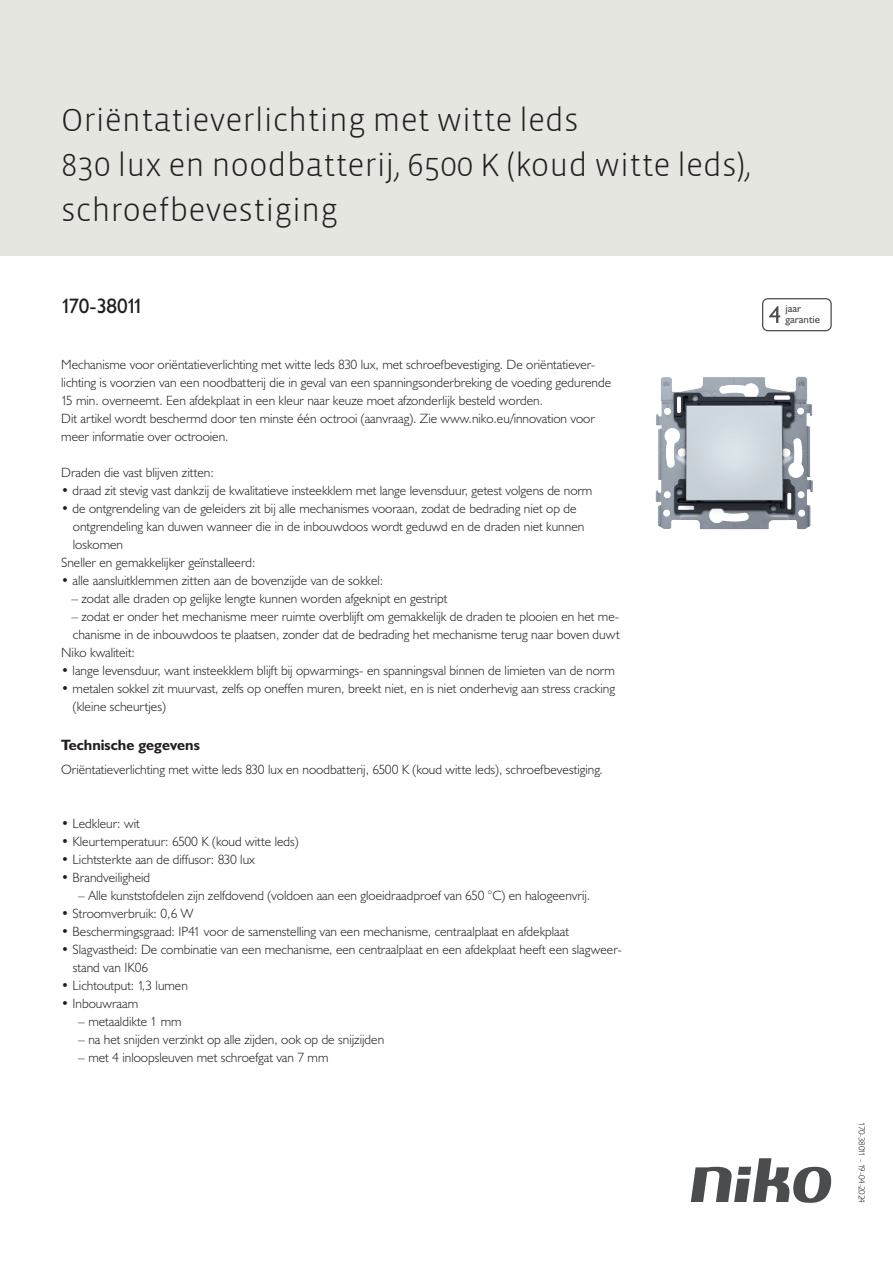
<style>
.page{position:relative;width:893px;height:1263px;background:#fff}
.page>*{position:absolute;margin:0;border:0;box-sizing:border-box;transform-origin:0 0}
.Title_datasheets{font:300 33px/45px "Vista Sans";color:#231f20}
.Article_number{font:21px "Humanist 521 BT";letter-spacing:-.035em;color:#231f20}
.Titles_parts{font:700 15px "Humanist 521 BT";color:#231f20}
.USP_Bullets{font:300 13.5px/18px "Humanist 521 BT";color:#231f20}
.Platte_tekst_CAB{font:300 13.5px/18px "Humanist 521 BT";color:#231f20}
.USP_Bullets_level_2{font:300 13.5px "Humanist 521 BT";color:#231f20}
.t1{font:10.8px/10.8px "Humanist 521 BT";color:#4b4c4d}
.Revision{font:300 9px "Humanist 521 BT";letter-spacing:-.06em;color:#231f20}
</style>
<div class="page">
<svg style="left:691px;top:1158px;width:141px;height:45px"></svg>
<div style="left:0;top:0;width:893px;height:255px;background:#e6e6e0"></div>
<svg style="left:762px;top:298px;width:70px;height:33px"></svg>
<img style="left:655px;top:376px;width:158px;height:154px">
<p class="Title_datasheets" style="left:61px;top:98px;width:691px">Oriëntatieverlichting met witte leds<br>830 lux en noodbatterij, 6500 K (koud witte leds), schroefbevestiging</p>
<p class="Article_number" style="left:61px;top:293px;width:84px">170-38011</p>
<p class="t1" style="left:785px;top:303px;width:36px">jaar garantie</p>
<p class="Platte_tekst_CAB" style="left:61px;top:355px;width:551px">Mechanisme voor oriëntatieverlichting met witte leds 830 lux, met schroefbevestiging. De oriëntatiever&shy;lichting is voorzien van een noodbatterij die in geval van een spanningsonderbreking de voeding gedurende 15 min. overneemt. Een afdekplaat in een kleur naar keuze moet afzonderlijk besteld worden.<br>Dit artikel wordt beschermd door ten minste één octrooi (aanvraag). Zie www.niko.eu/innovation voor meer informatie over octrooien.</p>
<p class="USP_Bullets" style="left:61px;top:463px;width:154px">Draden die vast blijven zitten:</p>
<p class="USP_Bullets" style="left:61px;top:481px;width:533px">• draad zit stevig vast dankzij de kwalitatieve insteekklem met lange levensduur, getest volgens de norm</p>
<p class="USP_Bullets" style="left:73px;top:499px;width:513px;text-indent:-12px">• de ontgrendeling van de geleiders zit bij alle mechanismes vooraan, zodat de bedrading niet op de ontgrendeling kan duwen wanneer die in de inbouwdoos wordt geduwd en de draden niet kunnen loskomen</p>
<p class="USP_Bullets" style="left:61px;top:553px;width:196px">Sneller en gemakkelijker geïnstalleerd:</p>
<p class="USP_Bullets" style="left:61px;top:571px;width:324px">• alle aansluitklemmen zitten aan de bovenzijde van de sokkel:</p>
<p class="USP_Bullets" style="left:71px;top:589px;width:378px">– zodat alle draden op gelijke lengte kunnen worden afgeknipt en gestript</p>
<p class="USP_Bullets" style="left:71px;top:607px;width:550px">– zodat er onder het mechanisme meer ruimte overblijft om gemakkelijk de draden te plooien en het me&shy;chanisme in de inbouwdoos te plaatsen, zonder dat de bedrading het mechanisme terug naar boven duwt</p>
<p class="USP_Bullets" style="left:61px;top:643px;width:75px">Niko kwaliteit:</p>
<p class="USP_Bullets" style="left:61px;top:661px;width:555px">• lange levensduur, want insteekklem blijft bij opwarmings- en spanningsval binnen de limieten van de norm</p>
<p class="USP_Bullets" style="left:73px;top:679px;width:544px;text-indent:-12px">• metalen sokkel zit muurvast, zelfs op oneffen muren, breekt niet, en is niet onderhevig aan stress cracking (kleine scheurtjes)</p>
<p class="Titles_parts" style="left:61px;top:735px;width:140px">Technische gegevens</p>
<p class="Platte_tekst_CAB" style="left:61px;top:760px;width:543px">Oriëntatieverlichting met witte leds 830 lux en noodbatterij, 6500 K (koud witte leds), schroefbevestiging.</p>
<p class="USP_Bullets" style="left:61px;top:814px;width:80px">• Ledkleur: wit</p>
<p class="USP_Bullets" style="left:61px;top:832px;width:239px">• Kleurtemperatuur: 6500 K (koud witte leds)</p>
<p class="USP_Bullets" style="left:61px;top:850px;width:195px">• Lichtsterkte aan de diffusor: 830 lux</p>
<p class="USP_Bullets" style="left:61px;top:868px;width:91px">• Brandveiligheid</p>
<p class="USP_Bullets_level_2" style="left:78px;top:887px;width:513px">– Alle kunststofdelen zijn zelfdovend (voldoen aan een gloeidraadproef van 650 °C) en halogeenvrij.</p>
<p class="USP_Bullets" style="left:61px;top:904px;width:134px">• Stroomverbruik: 0,6 W</p>
<p class="USP_Bullets" style="left:61px;top:922px;width:509px">• Beschermingsgraad: IP41 voor de samenstelling van een mechanisme, centraalplaat en afdekplaat</p>
<p class="USP_Bullets" style="left:73px;top:940px;width:550px;text-indent:-12px">• Slagvastheid: De combinatie van een mechanisme, een centraalplaat en een afdekplaat heeft een slagweer&shy;stand van IK06</p>
<p class="USP_Bullets" style="left:61px;top:976px;width:128px">• Lichtoutput: 1,3 lumen</p>
<p class="USP_Bullets" style="left:61px;top:994px;width:78px">• Inbouwraam</p>
<p class="USP_Bullets_level_2" style="left:78px;top:1013px;width:105px">– metaaldikte 1 mm</p>
<p class="USP_Bullets_level_2" style="left:78px;top:1031px;width:307px">– na het snijden verzinkt op alle zijden, ook op de snijzijden</p>
<p class="USP_Bullets_level_2" style="left:78px;top:1049px;width:252px">– met 4 inloopsleuven met schroefgat van 7 mm</p>
<p class="Revision" style="left:868px;top:1122px;width:82px;rotate:90deg">170-38011 - 19-04-2024</p>
</div>
